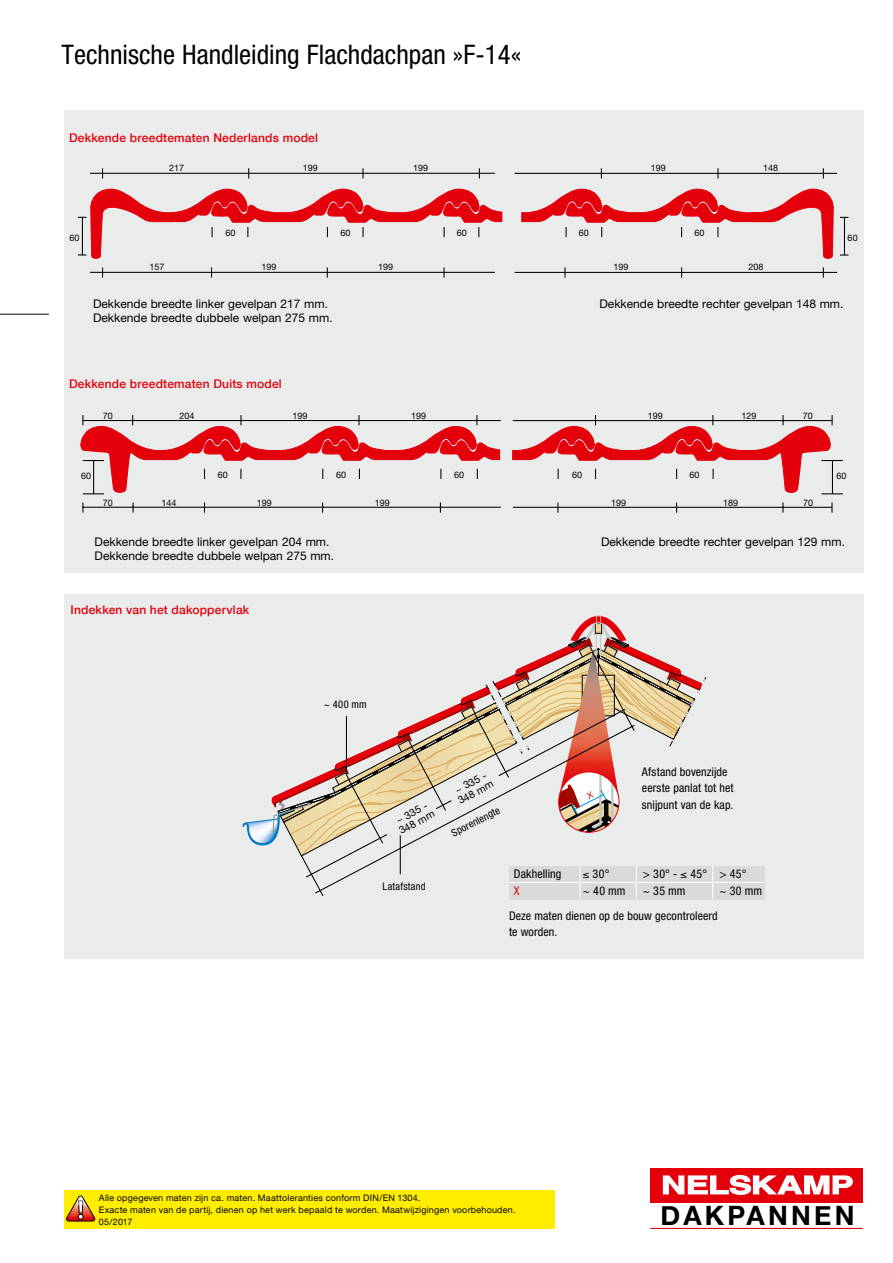
<style>
.page{position:relative;width:893px;height:1263px;background:#fff}
.page>*{position:absolute;margin:0;border:0;box-sizing:border-box;transform-origin:0 0}
.t1{font:condensed 27px "Helvetica Neue";color:#000}
.t2{font:700 26.7px "Helvetica Neue";letter-spacing:.12em;color:#000}
.t3{font:12px "Helvetica Neue";color:#000}
.t4{font:condensed 12px/16.5px "Helvetica Neue";letter-spacing:.01em;color:#000}
.t5{font:500 12px "Helvetica Neue";letter-spacing:.015em;color:#e3000b}
.t6{font:condensed 12px "Helvetica Neue";color:#e3000b}
.t7{font:condensed 10.5px "Helvetica Neue";letter-spacing:.025em;color:#000}
.t8{font:10.5px/10.5px "Helvetica Neue";color:#000}
.t9{font:9px/12px "Helvetica Neue";letter-spacing:.02em;color:#000}
</style>
<div class="page">
<div style="left:64px;top:1191px;width:490px;height:38px;background:#ffed00"></div>
<svg style="left:66px;top:1195px;width:29px;height:26px"></svg>
<hr style="left:650px;top:1228px;width:213px;height:1px;background:#e3000b">
<div style="left:650px;top:1168px;width:213px;height:34px;background:#e3000b"></div>
<svg style="left:662px;top:1175px;width:191px;height:20px"></svg>
<div style="left:64px;top:111px;width:799px;height:462px;background:#eaebeb"></div>
<hr style="left:0;top:314px;width:49px;height:1px;background:#000">
<svg style="left:362px;top:168px;width:2px;height:10px"></svg>
<hr style="left:844px;top:217px;width:1px;height:38px;background:#000">
<svg style="left:840px;top:254px;width:8px;height:2px"></svg>
<hr style="left:90px;top:173px;width:405px;height:1px;background:#000">
<hr style="left:90px;top:272px;width:405px;height:1px;background:#000">
<hr style="left:515px;top:173px;width:322px;height:1px;background:#000">
<hr style="left:515px;top:272px;width:322px;height:1px;background:#000">
<svg style="left:443px;top:267px;width:2px;height:11px"></svg>
<svg style="left:78px;top:189px;width:424px;height:70px"></svg>
<svg style="left:521px;top:189px;width:313px;height:70px"></svg>
<div style="left:64px;top:594px;width:799px;height:365px;background:#eaebeb"></div>
<svg style="left:242px;top:616px;width:465px;height:280px"></svg>
<div style="left:509px;top:866px;width:255px;height:33px;background:#d9dada"></div>
<hr style="left:509px;top:882px;width:255px;height:1px;background:#fff">
<hr style="left:580px;top:866px;width:1px;height:33px;background:#fff">
<hr style="left:636px;top:866px;width:1px;height:33px;background:#fff">
<hr style="left:712px;top:866px;width:1px;height:33px;background:#fff">
<hr style="left:83px;top:420px;width:418px;height:1px;background:#000">
<hr style="left:83px;top:507px;width:418px;height:1px;background:#000">
<hr style="left:513px;top:507px;width:319px;height:1px;background:#000">
<svg style="left:80px;top:415px;width:420px;height:79px"></svg>
<svg style="left:512px;top:415px;width:331px;height:79px"></svg>
<h1 class="t1" style="left:62px;top:39px;width:461px">Technische Handleiding Flachdachpan »F-14«</h1>
<h3 class="t5" style="left:69px;top:130px;width:250px">Dekkende breedtematen Nederlands model</h3>
<p class="t9" style="left:169px;top:162px;width:17px">217</p>
<p class="t9" style="left:303px;top:162px;width:17px">199</p>
<p class="t9" style="left:413px;top:162px;width:17px">199</p>
<p class="t9" style="left:651px;top:162px;width:17px">199</p>
<p class="t9" style="left:763px;top:162px;width:17px">148</p>
<p class="t9" style="left:69px;top:232px;width:12px">60</p>
<p class="t9" style="left:225px;top:226px;width:12px">60</p>
<p class="t9" style="left:341px;top:226px;width:12px">60</p>
<p class="t9" style="left:457px;top:226px;width:12px">60</p>
<p class="t9" style="left:579px;top:226px;width:12px">60</p>
<p class="t9" style="left:695px;top:226px;width:12px">60</p>
<p class="t9" style="left:150px;top:261px;width:17px">157</p>
<p class="t9" style="left:262px;top:261px;width:17px">199</p>
<p class="t9" style="left:378px;top:261px;width:17px">199</p>
<p class="t9" style="left:613px;top:261px;width:17px">199</p>
<p class="t9" style="left:749px;top:261px;width:17px">208</p>
<p class="t9" style="left:848px;top:232px;width:12px">60</p>
<h3 class="t3" style="left:93px;top:297px;width:236px">Dekkende breedte linker gevelpan 217 mm.</h3>
<h3 class="t3" style="left:599px;top:297px;width:245px">Dekkende breedte rechter gevelpan 148 mm.</h3>
<h3 class="t3" style="left:93px;top:311px;width:241px">Dekkende breedte dubbele welpan 275 mm.</h3>
<h3 class="t5" style="left:69px;top:376px;width:214px">Dekkende breedtematen Duits model</h3>
<p class="t9" style="left:103px;top:409px;width:12px">70</p>
<p class="t9" style="left:179px;top:409px;width:17px">204</p>
<p class="t9" style="left:292px;top:409px;width:17px">199</p>
<p class="t9" style="left:411px;top:409px;width:17px">199</p>
<p class="t9" style="left:648px;top:409px;width:17px">199</p>
<p class="t9" style="left:741px;top:409px;width:17px">129</p>
<p class="t9" style="left:803px;top:409px;width:12px">70</p>
<p class="t9" style="left:218px;top:468px;width:12px">60</p>
<p class="t9" style="left:336px;top:468px;width:12px">60</p>
<p class="t9" style="left:454px;top:468px;width:12px">60</p>
<p class="t9" style="left:572px;top:468px;width:12px">60</p>
<p class="t9" style="left:690px;top:468px;width:12px">60</p>
<p class="t9" style="left:611px;top:496px;width:17px">199</p>
<p class="t9" style="left:723px;top:496px;width:17px">189</p>
<p class="t9" style="left:803px;top:496px;width:12px">70</p>
<p class="t9" style="left:81px;top:470px;width:12px">60</p>
<p class="t9" style="left:837px;top:470px;width:12px">60</p>
<p class="t9" style="left:103px;top:496px;width:12px">70</p>
<p class="t9" style="left:161px;top:496px;width:17px">144</p>
<p class="t9" style="left:257px;top:496px;width:17px">199</p>
<p class="t9" style="left:375px;top:496px;width:17px">199</p>
<h3 class="t3" style="left:95px;top:534px;width:236px">Dekkende breedte linker gevelpan 204 mm.</h3>
<h3 class="t3" style="left:601px;top:534px;width:245px">Dekkende breedte rechter gevelpan 129 mm.</h3>
<h3 class="t3" style="left:95px;top:548px;width:241px">Dekkende breedte dubbele welpan 275 mm.</h3>
<h3 class="t5" style="left:71px;top:603px;width:180px">Indekken van het dakoppervlak</h3>
<p class="t7" style="left:324px;top:699px;width:44px">~ 400 mm</p>
<p class="t8" style="left:392px;top:817px;width:40px;rotate:-28deg">~ 335 -<br>348 mm</p>
<p class="t7" style="left:383px;top:880px;width:44px">Latafstand</p>
<p class="t8" style="left:451px;top:787px;width:40px;rotate:-28deg">~ 335 -<br>348 mm</p>
<p class="t7" style="left:449px;top:828px;width:54px;rotate:-27deg">Sporenlengte</p>
<h3 class="t4" style="left:642px;top:763px;width:93px">Afstand bovenzijde eerste panlat tot het snijpunt van de kap.</h3>
<h3 class="t4" style="left:514px;top:865px;width:49px">Dakhelling</h3>
<h3 class="t4" style="left:583px;top:865px;width:28px">≤ 30°</h3>
<h3 class="t4" style="left:643px;top:865px;width:105px">&gt; 30° - ≤ 45° &gt; 45°</h3>
<h3 class="t6" style="left:514px;top:883px;width:7px">X</h3>
<h3 class="t4" style="left:583px;top:882px;width:44px">~ 40 mm</h3>
<h3 class="t4" style="left:643px;top:882px;width:44px">~ 35 mm</h3>
<h3 class="t4" style="left:719px;top:882px;width:44px">~ 30 mm</h3>
<h3 class="t4" style="left:509px;top:907px;width:210px">Deze maten dienen op de bouw gecontroleerd te worden.</h3>
<p class="t9" style="left:99px;top:1192px;width:418px">Alle opgegeven maten zijn ca. maten. Maattoleranties conform DIN/EN 1304.<br>Exacte maten van de partij, dienen op het werk bepaald te worden. Maatwijzigingen voorbehouden.<br>05/2017</p>
<h2 class="t2" style="left:660px;top:1199px;width:196px">DAKPANNEN</h2>
</div>
